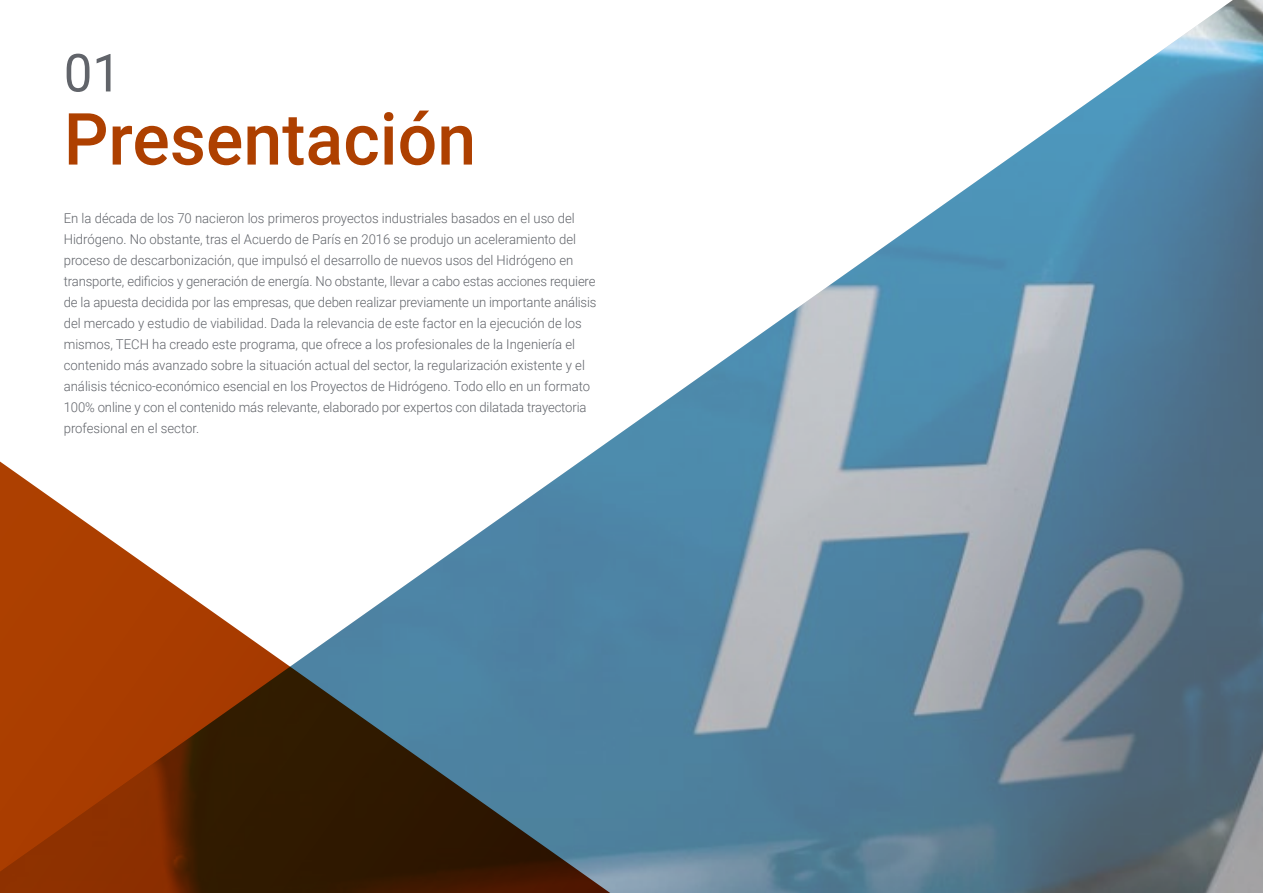
<style>
.page{position:relative;width:1263px;height:893px;background:#fff}
.page>*{position:absolute;margin:0;border:0;box-sizing:border-box;transform-origin:0 0}
.t1{font:500 72px "Roboto";color:#ae4000}
.t2{font:52.5px "Roboto";color:#61646a}
.t3{font:300 13.5px/21px "Roboto";color:#61646a}
</style>
<div class="page">
<img style="left:602px;top:0;width:661px;height:893px">
<svg style="left:0;top:446px;width:640px;height:447px"></svg>
<h2 class="t2" style="left:64px;top:36px;width:59px">01</h2>
<h1 class="t1" style="left:64px;top:89px;width:414px">Presentación</h1>
<p class="t3" style="left:64px;top:207px;width:534px">En la década de los 70 nacieron los primeros proyectos industriales basados en el uso del Hidrógeno. No obstante, tras el Acuerdo de París en 2016 se produjo un aceleramiento del proceso de descarbonización, que impulsó el desarrollo de nuevos usos del Hidrógeno en transporte, edificios y generación de energía. No obstante, llevar a cabo estas acciones requiere de la apuesta decidida por las empresas, que deben realizar previamente un importante análisis del mercado y estudio de viabilidad. Dada la relevancia de este factor en la ejecución de los mismos, TECH ha creado este programa, que ofrece a los profesionales de la Ingeniería el contenido más avanzado sobre la situación actual del sector, la regularización existente y el análisis técnico-económico esencial en los Proyectos de Hidrógeno. Todo ello en un formato 100% online y con el contenido más relevante, elaborado por expertos con dilatada trayectoria profesional en el sector.</p>
</div>
